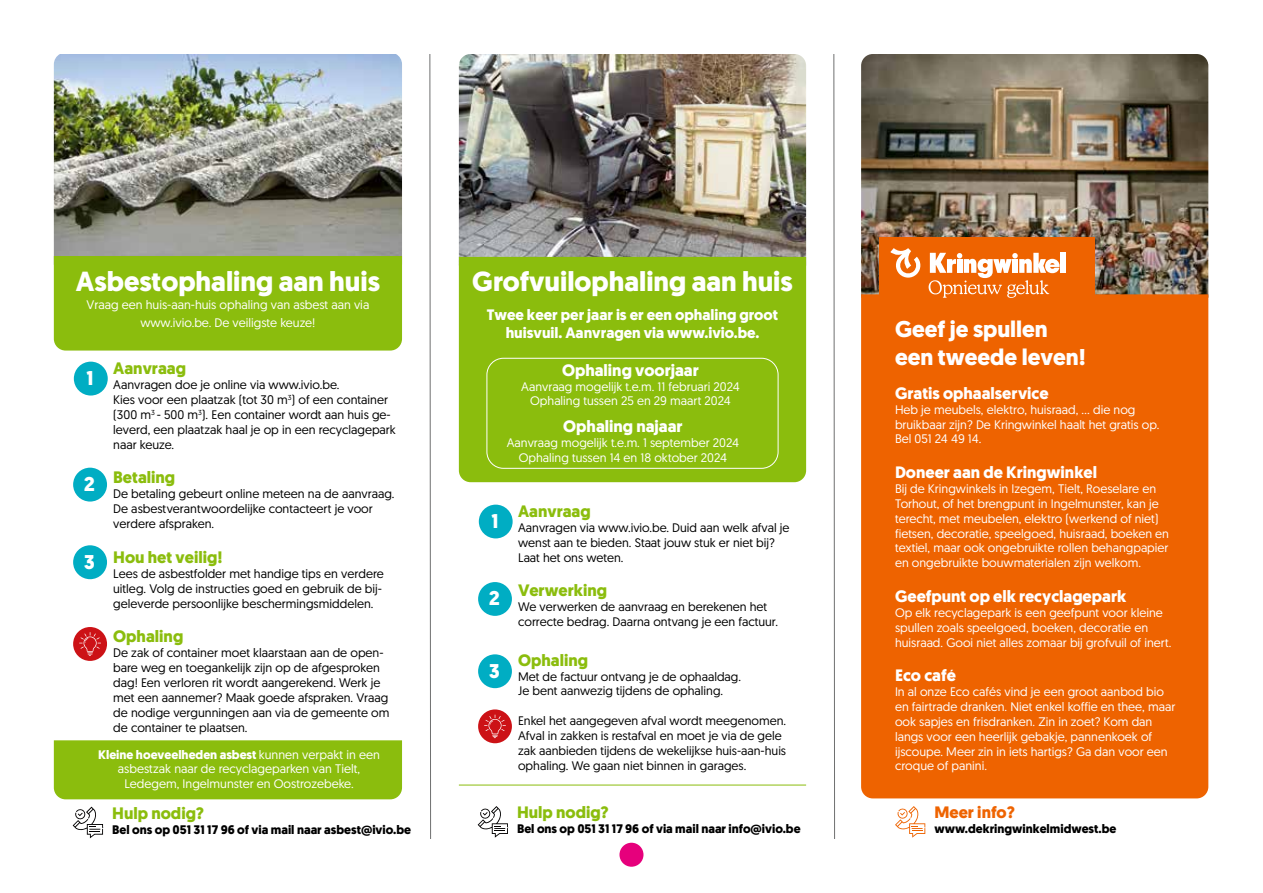
<style>
.page{position:relative;width:1263px;height:893px;background:#fff}
.page>*{position:absolute;margin:0;border:0;box-sizing:border-box;transform-origin:0 0}
.t1{font:700 27.6px "Geomanist";color:#fff}
.t2{font:700 22.8px/27.3px "Geomanist";color:#fff}
.t3{font:700 19.95px "Geomanist";color:#fff}
.t4{font:700 16.5px "Geomanist";color:#fff}
.t5{font:700 16.5px "Geomanist";color:#8bbd0d}
.t6{font:700 16.5px "Geomanist";color:#ee6300}
.t7{font:700 15.15px/18.1px "Geomanist";color:#fff;text-align:center}
.t8{font:12.45px/14.9px "Geomanist";color:#fff;text-align:center}
.t9{font:12.45px/14.9px "Geomanist";color:#000}
.t10{font:700 12.45px "Geomanist";color:#000}
.s1{font-weight:700}
</style>
<div class="page">
<img style="left:54px;top:54px;width:348px;height:202px">
<div style="left:54px;top:256px;width:348px;height:95px;background:#8bbd0d"></div>
<div style="left:54px;top:740px;width:348px;height:59px;background:#8bbd0d"></div>
<div style="left:74px;top:362px;width:34px;height:34px;background:#00adc3;border-radius:50%"></div>
<div style="left:73px;top:468px;width:34px;height:34px;background:#00adc3;border-radius:50%"></div>
<div style="left:73px;top:545px;width:34px;height:34px;background:#00adc3;border-radius:50%"></div>
<div style="left:73px;top:627px;width:34px;height:34px;background:#cc1216;border-radius:50%"></div>
<svg style="left:79px;top:632px;width:22px;height:24px"></svg>
<svg style="left:73px;top:807px;width:30px;height:31px"></svg>
<img style="left:459px;top:54px;width:347px;height:203px">
<div style="left:459px;top:257px;width:347px;height:225px;background:#8bbd0d"></div>
<div style="left:479px;top:505px;width:34px;height:33px;background:#00adc3;border-radius:50%"></div>
<div style="left:478px;top:582px;width:34px;height:34px;background:#00adc3;border-radius:50%"></div>
<div style="left:478px;top:654px;width:34px;height:34px;background:#00adc3;border-radius:50%"></div>
<div style="left:478px;top:709px;width:34px;height:34px;background:#cc1216;border-radius:50%"></div>
<svg style="left:484px;top:715px;width:22px;height:23px"></svg>
<hr style="left:459px;top:785px;width:347px;height:1px;background:#8bbd0d">
<svg style="left:478px;top:806px;width:30px;height:32px"></svg>
<div style="left:487px;top:358px;width:291px;height:111px;border:1px solid #fff;border-radius:17px"></div>
<img style="left:861px;top:54px;width:347px;height:240px">
<div style="left:861px;top:294px;width:347px;height:504px;background:#ee6300"></div>
<svg style="left:895px;top:806px;width:30px;height:32px"></svg>
<div style="left:880px;top:238px;width:215px;height:94px;background:#ee6300"></div>
<div style="left:1061px;top:253px;width:5px;height:20px;background:#fff"></div>
<svg style="left:890px;top:248px;width:31px;height:30px"></svg>
<svg style="left:928px;top:253px;width:131px;height:45px"></svg>
<svg style="left:429px;top:54px;width:2px;height:785px;background:#b6b7b7"></svg>
<svg style="left:833px;top:54px;width:2px;height:785px;background:#b6b7b7"></svg>
<div style="left:619px;top:843px;width:24px;height:24px;background:#e6007c;border-radius:50%"></div>
<h1 class="t1" style="left:76px;top:263px;width:306px">Asbestophaling aan huis</h1>
<p class="t8" style="left:87px;top:295px;width:284px;line-height:18px">Vraag een huis-aan-huis ophaling van asbest aan via www.ivio.be. De veiligste keuze!</p>
<h3 class="t5" style="left:113px;top:357px;width:74px">Aanvraag</h3>
<p class="t9" style="left:113px;top:377px;width:284px">Aanvragen doe je online via www.ivio.be.<br>Kies voor een plaatzak (tot 30 m<sup>3</sup>) of een container (300 m<sup>3</sup> - 500 m<sup>3</sup>). Een container wordt aan huis ge&shy;leverd, een plaatzak haal je op in een recyclagepark naar keuze.</p>
<h3 class="t5" style="left:113px;top:467px;width:63px">Betaling</h3>
<p class="t9" style="left:113px;top:486px;width:283px">De betaling gebeurt online meteen na de aanvraag.<br>De asbestverantwoordelijke contacteert je voor verdere afspraken.</p>
<h3 class="t5" style="left:113px;top:546px;width:111px">Hou het veilig!</h3>
<p class="t9" style="left:113px;top:566px;width:272px">Lees de asbestfolder met handige tips en verdere uitleg. Volg de instructies goed en gebruik de bij&shy;geleverde persoonlijke beschermingsmiddelen.</p>
<h3 class="t5" style="left:113px;top:626px;width:72px">Ophaling</h3>
<p class="t9" style="left:113px;top:645px;width:278px">De zak of container moet klaarstaan aan de open&shy;bare weg en toegankelijk zijn op de afgesproken dag! Een verloren rit wordt aangerekend. Werk je met een aannemer? Maak goede afspraken. Vraag de nodige vergunningen aan via de gemeente om de container te plaatsen.</p>
<h3 class="t3" style="left:87px;top:365px;width:9px">1</h3>
<h3 class="t3" style="left:84px;top:471px;width:13px">2</h3>
<h3 class="t3" style="left:84px;top:548px;width:12px">3</h3>
<p class="t8" style="left:98px;top:746px;width:283px"><span class="s1">Kleine hoeveelheden asbest</span> kunnen verpakt in een asbestzak naar de recyclageparken van Tielt,<br>Ledegem, Ingelmunster en Oostrozebeke.</p>
<h3 class="t5" style="left:112px;top:802px;width:93px">Hulp nodig?</h3>
<p class="t10" style="left:112px;top:821px;width:300px">Bel ons op 051 31 17 96 of via mail naar asbest@ivio.be</p>
<h1 class="t1" style="left:472px;top:263px;width:322px">Grofvuilophaling aan huis</h1>
<p class="t7" style="left:487px;top:306px;width:293px">Twee keer per jaar is er een ophaling groot huisvuil. Aanvragen via www.ivio.be.</p>
<h3 class="t4" style="left:562px;top:359px;width:138px">Ophaling voorjaar</h3>
<p class="t8" style="left:521px;top:378px;width:220px">Aanvraag mogelijk t.e.m. 11 februari 2024<br>Ophaling tussen 25 en 29 maart 2024</p>
<h3 class="t4" style="left:563px;top:415px;width:121px">Ophaling najaar</h3>
<p class="t8" style="left:507px;top:435px;width:234px">Aanvraag mogelijk t.e.m. 1 september 2024<br>Ophaling tussen 14 en 18 oktober 2024</p>
<h3 class="t3" style="left:491px;top:508px;width:9px">1</h3>
<h3 class="t3" style="left:489px;top:585px;width:13px">2</h3>
<h3 class="t3" style="left:489px;top:657px;width:12px">3</h3>
<h3 class="t5" style="left:518px;top:500px;width:74px">Aanvraag</h3>
<p class="t9" style="left:518px;top:520px;width:273px">Aanvragen via www.ivio.be. Duid aan welk afval je wenst aan te bieden. Staat jouw stuk er niet bij?<br>Laat het ons weten.</p>
<h3 class="t5" style="left:518px;top:579px;width:90px">Verwerking</h3>
<p class="t9" style="left:518px;top:599px;width:261px">We verwerken de aanvraag en berekenen het correcte bedrag. Daarna ontvang je een factuur.</p>
<h3 class="t5" style="left:518px;top:649px;width:71px">Ophaling</h3>
<p class="t9" style="left:518px;top:668px;width:224px">Met de factuur ontvang je de ophaaldag.<br>Je bent aanwezig tijdens de ophaling.</p>
<p class="t9" style="left:518px;top:713px;width:270px">Enkel het aangegeven afval wordt meegenomen.<br>Afval in zakken is restafval en moet je via de gele zak aanbieden tijdens de wekelijkse huis-aan-huis ophaling. We gaan niet binnen in garages.</p>
<h3 class="t5" style="left:517px;top:802px;width:93px">Hulp nodig?</h3>
<p class="t10" style="left:517px;top:821px;width:285px">Bel ons op 051 31 17 96 of via mail naar info@ivio.be</p>
<h2 class="t2" style="left:895px;top:316px;width:192px">Geef je spullen een tweede leven!</h2>
<h3 class="t4" style="left:895px;top:382px;width:155px">Gratis ophaalservice</h3>
<p class="t8" style="left:895px;top:401px;width:266px;text-align:left">Heb je meubels, elektro, huisraad, ... die nog bruikbaar zijn? De Kringwinkel haalt het gratis op.<br>Bel 051 24 49 14.</p>
<h3 class="t4" style="left:895px;top:461px;width:204px">Doneer aan de Kringwinkel</h3>
<p class="t8" style="left:895px;top:481px;width:276px;text-align:left">Bij de Kringwinkels in Izegem, Tielt, Roeselare en Torhout, of het brengpunt in Ingelmunster, kan je terecht, met meubelen, elektro (werkend of niet) fietsen, decoratie, speelgoed, huisraad, boeken en textiel, maar ook ongebruikte rollen behangpapier en ongebruikte bouwmaterialen zijn welkom.</p>
<h3 class="t4" style="left:895px;top:585px;width:233px">Geefpunt op elk recyclagepark</h3>
<p class="t8" style="left:895px;top:605px;width:278px;text-align:left">Op elk recyclagepark is een geefpunt voor kleine spullen zoals speelgoed, boeken, decoratie en huisraad. Gooi niet alles zomaar bij grofvuil of inert.</p>
<h3 class="t4" style="left:895px;top:664px;width:62px">Eco café</h3>
<p class="t8" style="left:895px;top:684px;width:282px;text-align:left">In al onze Eco cafés vind je een groot aanbod bio en fairtrade dranken. Niet enkel koffie en thee, maar ook sapjes en frisdranken. Zin in zoet? Kom dan langs voor een heerlijk gebakje, pannenkoek of ijscoupe. Meer zin in iets hartigs? Ga dan voor een croque of panini.</p>
<h3 class="t6" style="left:934px;top:802px;width:82px">Meer info?</h3>
<p class="t10" style="left:934px;top:821px;width:183px">www.dekringwinkelmidwest.be</p>
</div>
